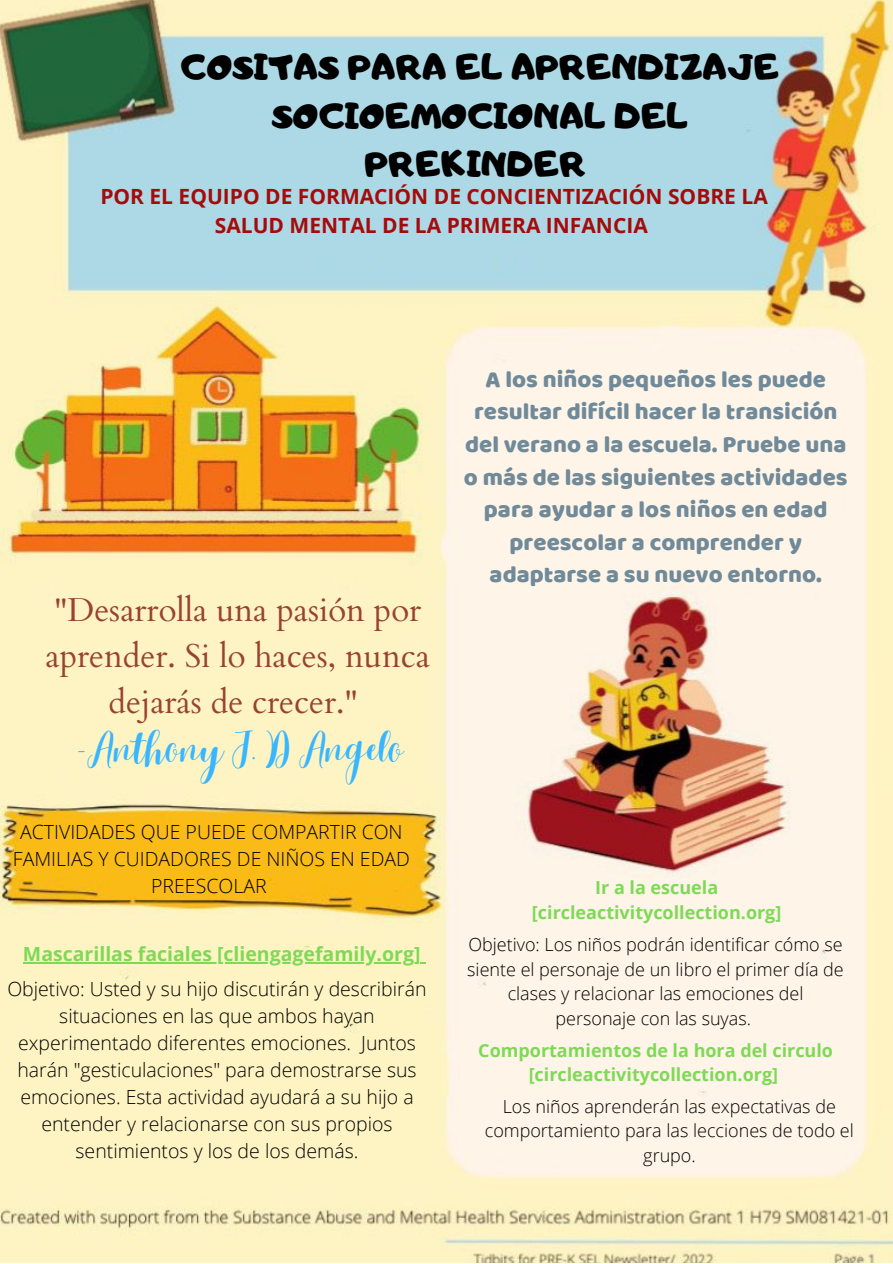
<style>
.page{position:relative;width:893px;height:1264px;background:#fff}
.page>*{position:absolute;margin:0;border:0;box-sizing:border-box;transform-origin:0 0}
.t1{font:34.65px/48px "Adigiana Toybox";color:#000;text-align:center}
.t2{font:33px/46px "Cardo";color:#98432e;text-align:center}
.t3{font:300 33px "Best";color:#38b6ff}
.t4{font:24px/32.5px "Baloo";color:#708a99;text-align:center}
.t5{font:700 21px/29.2px "Open Sans";color:#a40b0b;text-align:center}
.t6{font:300 19.5px/27px "Open Sans";color:#000;text-align:center}
.t7{font:700 19.5px "Open Sans";color:#7ed957}
.t8{font:300 18px/24.8px "Open Sans";color:#000;text-align:center}
.t9{font:700 18px/24.8px "Open Sans";color:#7ed957;text-align:center}
</style>
<div class="page">
<img style="left:0;top:0;width:892px;height:1262px">
<hr style="left:23px;top:962px;width:397px;height:1px;background:#7ed957">
<h1 class="t1" style="left:181px;top:43px;width:600px">COSITAS PARA EL APRENDIZAJE<br>SOCIOEMOCIONAL DEL<br>PREKINDER</h1>
<p class="t5" style="left:100px;top:181px;width:668px">POR EL EQUIPO DE FORMACIÓN DE CONCIENTIZACIÓN SOBRE LA<br>SALUD MENTAL DE LA PRIMERA INFANCIA</p>
<h2 class="t2" style="left:45px;top:587px;width:386px">"Desarrolla una pasión por aprender. Si lo haces, nunca dejarás de crecer."</h2>
<h2 class="t3" style="left:75px;top:729px;width:330px">-Anthony J. D Angelo</h2>
<p class="t6" style="left:13px;top:817px;width:398px">ACTIVIDADES QUE PUEDE COMPARTIR CON<br>FAMILIAS Y CUIDADORES DE NIÑOS EN EDAD<br>PREESCOLAR</p>
<p class="t7" style="left:23px;top:940px;width:399px">Mascarillas faciales [cliengagefamily.org]</p>
<p class="t6" style="left:7px;top:975px;width:421px">Objetivo: Usted y su hijo discutirán y describirán situaciones en las que ambos hayan experimentado diferentes emociones. Juntos harán "gesticulaciones" para demostrarse sus emociones. Esta actividad ayudará a su hijo a entender y relacionarse con sus propios sentimientos y los de los demás.</p>
<p class="t4" style="left:464px;top:362px;width:385px">A los niños pequeños les puede resultar difícil hacer la transición del verano a la escuela. Pruebe una o más de las siguientes actividades para ayudar a los niños en edad preescolar a comprender y adaptarse a su nuevo entorno.</p>
<p class="t9" style="left:532px;top:875px;width:251px">Ir a la escuela [circleactivitycollection.org]</p>
<p class="t8" style="left:467px;top:931px;width:378px">Objetivo: Los niños podrán identificar cómo se siente el personaje de un libro el primer día de clases y relacionar las emociones del personaje con las suyas.</p>
<p class="t9" style="left:478px;top:1037px;width:356px">Comportamientos de la hora del circulo [circleactivitycollection.org]</p>
<p class="t8" style="left:484px;top:1093px;width:370px">Los niños aprenderán las expectativas de comportamiento para las lecciones de todo el grupo.</p>
</div>
